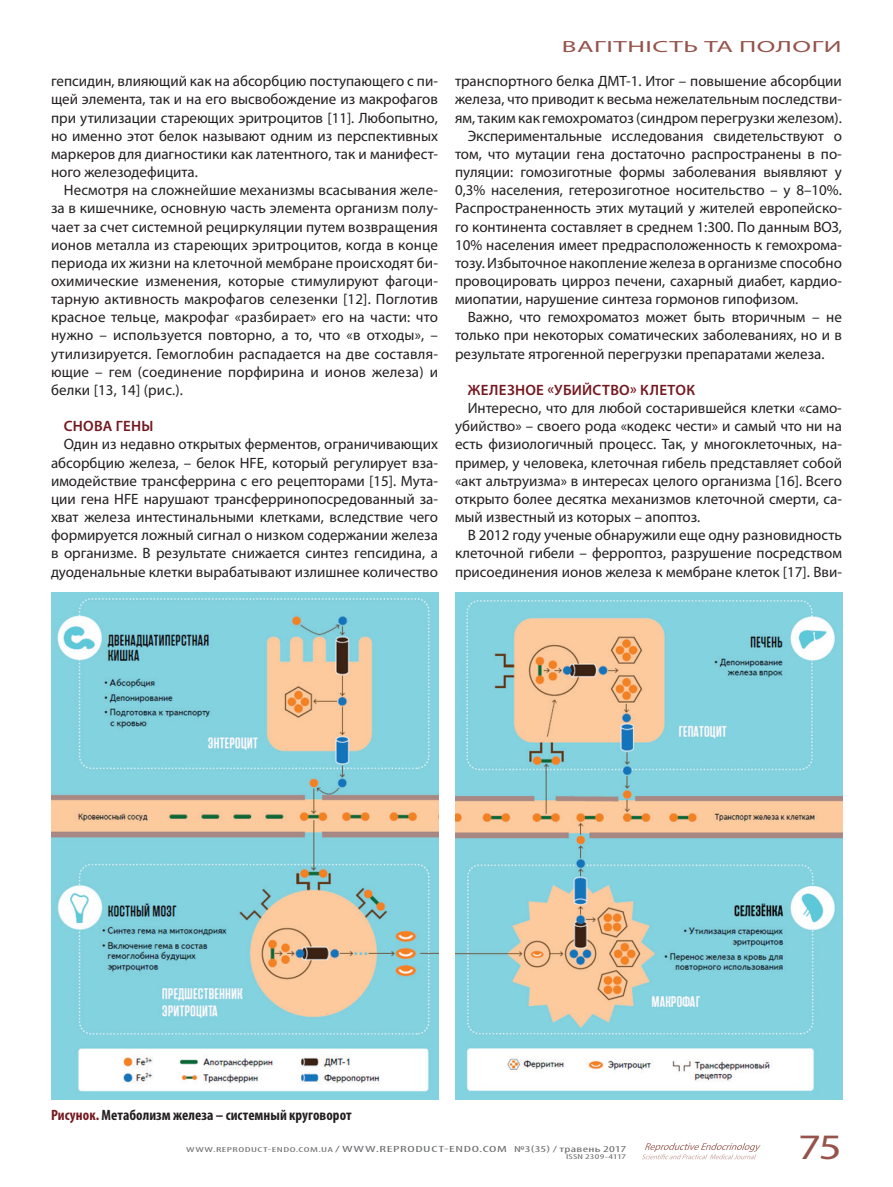
<style>
.page{position:relative;width:893px;height:1187px;background:#fff}
.page>*{position:absolute;margin:0;border:0;box-sizing:border-box;transform-origin:0 0}
.t1{font:35.85px "Myriad Pro";color:#95534b;scale:1.25 1}
.t2{font:16.2px "Myriad Pro";letter-spacing:.02em;color:#95534b;scale:1.67 1}
.t3{font:15px/18.1px "Myriad Pro";color:#231f20;text-align:justify}
.t4{font:700 condensed 15px "Myriad Pro";letter-spacing:.005em;color:#231f20}
.t5{font:600 15px "Myriad Pro";letter-spacing:.02em;color:#741820}
.t6{font:condensed 9px "Myriad Pro";letter-spacing:.035em;color:#6c6d70;scale:1.82 1}
.t7{font:condensed 7.2px "Myriad Pro";letter-spacing:.01em;color:#6c6d70;scale:1.67 1}
.s1{color:#741820}
.s2{font-size:7.2px}
</style>
<div class="page">
<svg style="left:642px;top:1143px;width:119px;height:16px"></svg>
<img style="left:455px;top:592px;width:387px;height:507px">
<img style="left:51px;top:592px;width:387px;height:507px">
<p class="t3" style="left:51px;top:72px;width:388px">гепсидин, влияющий как на абсорбцию поступающего с пи&shy;щей элемента, так и на его высвобождение из макрофагов при утилизации стареющих эритроцитов [11]. Любопытно, но именно этот белок называют одним из перспективных маркеров для диагностики как латентного, так и манифест&shy;ного железодефицита.</p>
<p class="t3" style="left:51px;top:181px;width:388px;text-indent:13px">Несмотря на сложнейшие механизмы всасывания желе&shy;за в кишечнике, основную часть элемента организм полу&shy;чает за счет системной рециркуляции путем возвращения ионов металла из стареющих эритроцитов, когда в конце периода их жизни на клеточной мембране происходят би&shy;охимические изменения, которые стимулируют фагоци&shy;тарную активность макрофагов селезенки [12]. Поглотив красное тельце, макрофаг «разбирает» его на части: что нужно – используется повторно, а то, что «в отходы», – утилизируется. Гемоглобин распадается на две составля&shy;ющие – гем (соединение порфирина и ионов железа) и белки [13, 14] (рис.).</p>
<p class="t5" style="left:64px;top:416px;width:91px">СНОВА ГЕНЫ</p>
<p class="t3" style="left:51px;top:435px;width:388px;text-indent:13px">Один из недавно открытых ферментов, ограничивающих абсорбцию железа, – белок HFE, который регулирует вза&shy;имодействие трансферрина с его рецепторами [15]. Мута&shy;ции гена HFE нарушают трансферринопосредованный за&shy;хват железа интестинальными клетками, вследствие чего формируется ложный сигнал о низком содержании железа в организме. В результате снижается синтез гепсидина, а дуоденальные клетки вырабатывают излишнее количество</p>
<p class="t2" style="left:562px;top:36px;width:169px">ВАГІТНІСТЬ ТА ПОЛОГИ</p>
<p class="t3" style="left:455px;top:72px;width:388px">транспортного белка ДMT-1. Итог – повышение абсорбции</p>
<p class="t3" style="left:455px;top:90px;width:388px">железа, что приводит к весьма нежелательным последстви-</p>
<p class="t3" style="left:455px;top:108px;width:388px">ям, таким как гемохроматоз (синдром перегрузки железом).</p>
<p class="t3" style="left:468px;top:126px;width:376px">Экспериментальные исследования свидетельствуют о</p>
<p class="t3" style="left:455px;top:144px;width:388px">том, что мутации гена достаточно распространены в по-</p>
<p class="t3" style="left:455px;top:163px;width:388px">пуляции: гомозиготные формы заболевания выявляют у</p>
<p class="t3" style="left:455px;top:181px;width:388px">0,3% населения, гетерозиготное носительство – у 8–10%.</p>
<p class="t3" style="left:455px;top:199px;width:388px">Распространенность этих мутаций у жителей европейско-</p>
<p class="t3" style="left:455px;top:217px;width:388px">го континента составляет в среднем 1:300. По данным ВОЗ,</p>
<p class="t3" style="left:455px;top:235px;width:388px">10% населения имеет предрасположенность к гемохрома-</p>
<p class="t3" style="left:455px;top:253px;width:388px">тозу. Избыточное накопление железа в организме способно</p>
<p class="t3" style="left:455px;top:271px;width:388px">провоцировать цирроз печени, сахарный диабет, кардио-</p>
<p class="t3" style="left:455px;top:290px;width:345px">миопатии, нарушение синтеза гормонов гипофизом.</p>
<p class="t3" style="left:468px;top:308px;width:376px">Важно, что гемохроматоз может быть вторичным – не</p>
<p class="t3" style="left:455px;top:326px;width:388px">только при некоторых соматических заболеваниях, но и в</p>
<p class="t3" style="left:455px;top:344px;width:371px">результате ятрогенной перегрузки препаратами железа.</p>
<p class="t5" style="left:468px;top:380px;width:229px">ЖЕЛЕЗНОЕ «УБИЙСТВО» КЛЕТОК</p>
<p class="t3" style="left:455px;top:399px;width:388px;text-indent:13px">Интересно, что для любой состарившейся клетки «само&shy;убийство» – своего рода «кодекс чести» и самый что ни на есть физиологичный процесс. Так, у многоклеточных, на&shy;пример, у человека, клеточная гибель представляет собой «акт альтруизма» в интересах целого организма [16]. Всего открыто более десятка механизмов клеточной смерти, са&shy;мый известный из которых – апоптоз.</p>
<p class="t3" style="left:455px;top:526px;width:388px;text-indent:13px">В 2012 году ученые обнаружили еще одну разновидность клеточной гибели – ферроптоз, разрушение посредством присоединения ионов железа к мембране клеток [17]. Вви-</p>
<p class="t4" style="left:51px;top:1104px;width:302px"><span class="s1">Рисунок.</span> Метаболизм железа – системный круговорот</p>
<p class="t6" style="left:186px;top:1142px;width:243px"><span class="s2">WWW.REPRODUCT-ENDO.COM.UA</span> /WWW.REPRODUCT-ENDO.COM №3(35) / травень 2017</p>
<p class="t7" style="left:566px;top:1152px;width:37px">ISSN 2309-4117</p>
<h1 class="t1" style="left:798px;top:1124px;width:37px">75</h1>
</div>
